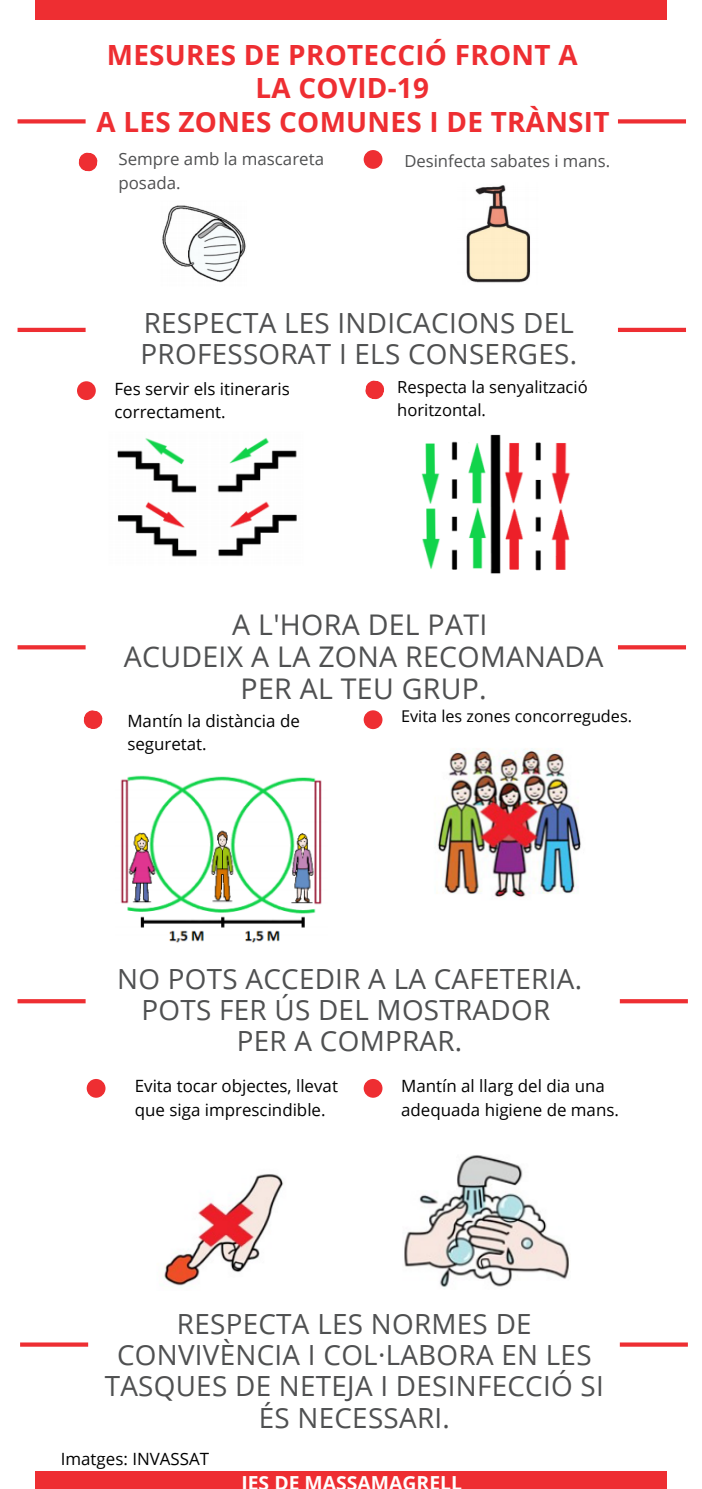
<style>
.page{position:relative;width:702px;height:1489px;background:#fff}
.page>*{position:absolute;margin:0;border:0;box-sizing:border-box;transform-origin:0 0}
.t1{font:28.5px/32px "Open Sans";letter-spacing:.01em;color:#4f5051;text-align:center}
.t2{font:27.75px/31.2px "Open Sans";letter-spacing:.01em;color:#4f5051;text-align:center}
.t3{font:700 27.75px "Open Sans";letter-spacing:.01em;color:#ee2e32}
.t4{font:700 19.25px "Open Sans";color:#fff}
.t5{font:17px/23px "Open Sans";color:#000}
.t6{font:16.75px/23.5px "Open Sans";color:#4f5051}
.t7{font:16.5px/23px "Open Sans";color:#000}
.t8{font:16.5px "Open Sans";color:#4f5051}
.t9{font:16.25px "Open Sans";color:#000}
</style>
<div class="page">
<div style="left:35px;top:0;width:631px;height:19px;background:#ee2e32"></div>
<div style="left:35px;top:1471px;width:631px;height:18px;background:#ee2e32"></div>
<img style="left:162px;top:205px;width:84px;height:78px">
<img style="left:466px;top:185px;width:64px;height:98px">
<div style="left:363px;top:150px;width:19px;height:19px;background:#ee2e32;border-radius:50%"></div>
<svg style="left:78px;top:152px;width:20px;height:20px"></svg>
<div style="left:77px;top:381px;width:19px;height:19px;background:#ee2e32;border-radius:50%"></div>
<div style="left:363px;top:710px;width:19px;height:19px;background:#ee2e32;border-radius:50%"></div>
<svg style="left:365px;top:380px;width:19px;height:20px"></svg>
<svg style="left:83px;top:710px;width:20px;height:19px"></svg>
<div style="left:87px;top:1079px;width:18px;height:19px;background:#ee2e32;border-radius:50%"></div>
<img style="left:421px;top:434px;width:149px;height:140px">
<img style="left:117px;top:437px;width:180px;height:120px">
<img style="left:120px;top:775px;width:202px;height:168px">
<img style="left:436px;top:748px;width:145px;height:151px">
<img style="left:404px;top:1155px;width:165px;height:133px">
<div style="left:363px;top:1079px;width:19px;height:19px;background:#ee2e32;border-radius:50%"></div>
<img style="left:163px;top:1174px;width:121px;height:112px">
<svg style="left:18px;top:119px;width:68px;height:4px"></svg>
<svg style="left:618px;top:119px;width:67px;height:4px"></svg>
<svg style="left:618px;top:328px;width:67px;height:4px"></svg>
<svg style="left:18px;top:328px;width:68px;height:4px"></svg>
<svg style="left:618px;top:645px;width:67px;height:4px"></svg>
<svg style="left:18px;top:645px;width:68px;height:4px"></svg>
<svg style="left:18px;top:999px;width:68px;height:4px"></svg>
<svg style="left:619px;top:999px;width:68px;height:4px"></svg>
<svg style="left:20px;top:1342px;width:68px;height:4px"></svg>
<svg style="left:619px;top:1342px;width:68px;height:4px"></svg>
<p class="t3" style="left:107px;top:35px;width:472px">MESURES DE PROTECCIÓ FRONT A</p>
<p class="t3" style="left:255px;top:68px;width:175px">LA COVID-19</p>
<p class="t3" style="left:96px;top:103px;width:514px">A LES ZONES COMUNES I DE TRÀNSIT</p>
<p class="t6" style="left:118px;top:147px;width:207px">Sempre amb la mascareta posada.</p>
<p class="t8" style="left:404px;top:150px;width:207px">Desinfecta sabates i mans.</p>
<p class="t2" style="left:140px;top:307px;width:437px;text-align:left">RESPECTA LES INDICACIONS DEL<br>PROFESSORAT I ELS CONSERGES.</p>
<p class="t5" style="left:114px;top:377px;width:177px">Fes servir els itineraris correctament.</p>
<p class="t7" style="left:397px;top:375px;width:192px">Respecta la senyalització horitzontal.</p>
<p class="t1" style="left:124px;top:607px;width:481px">A L'HORA DEL PATI<br>ACUDEIX A LA ZONA RECOMANADA<br>PER AL TEU GRUP.</p>
<p class="t5" style="left:127px;top:708px;width:174px">Mantín la distància de seguretat.</p>
<p class="t9" style="left:401px;top:705px;width:232px">Evita les zones concorregudes.</p>
<p class="t2" style="left:117px;top:962px;width:466px">NO POTS ACCEDIR A LA CAFETERIA.<br>POTS FER ÚS DEL MOSTRADOR<br>PER A COMPRAR.</p>
<p class="t5" style="left:135px;top:1074px;width:204px">Evita tocar objectes, llevat que siga imprescindible.</p>
<p class="t5" style="left:401px;top:1074px;width:219px">Mantín al llarg del dia una adequada higiene de mans.</p>
<p class="t2" style="left:105px;top:1307px;width:500px">RESPECTA LES NORMES DE<br>CONVIVÈNCIA I COL·LABORA EN LES<br>TASQUES DE NETEJA I DESINFECCIÓ SI<br>ÉS NECESSARI.</p>
<p class="t5" style="left:61px;top:1446px;width:150px">Imatges: INVASSAT</p>
<p class="t4" style="left:241px;top:1469px;width:222px">IES DE MASSAMAGRELL</p>
</div>
